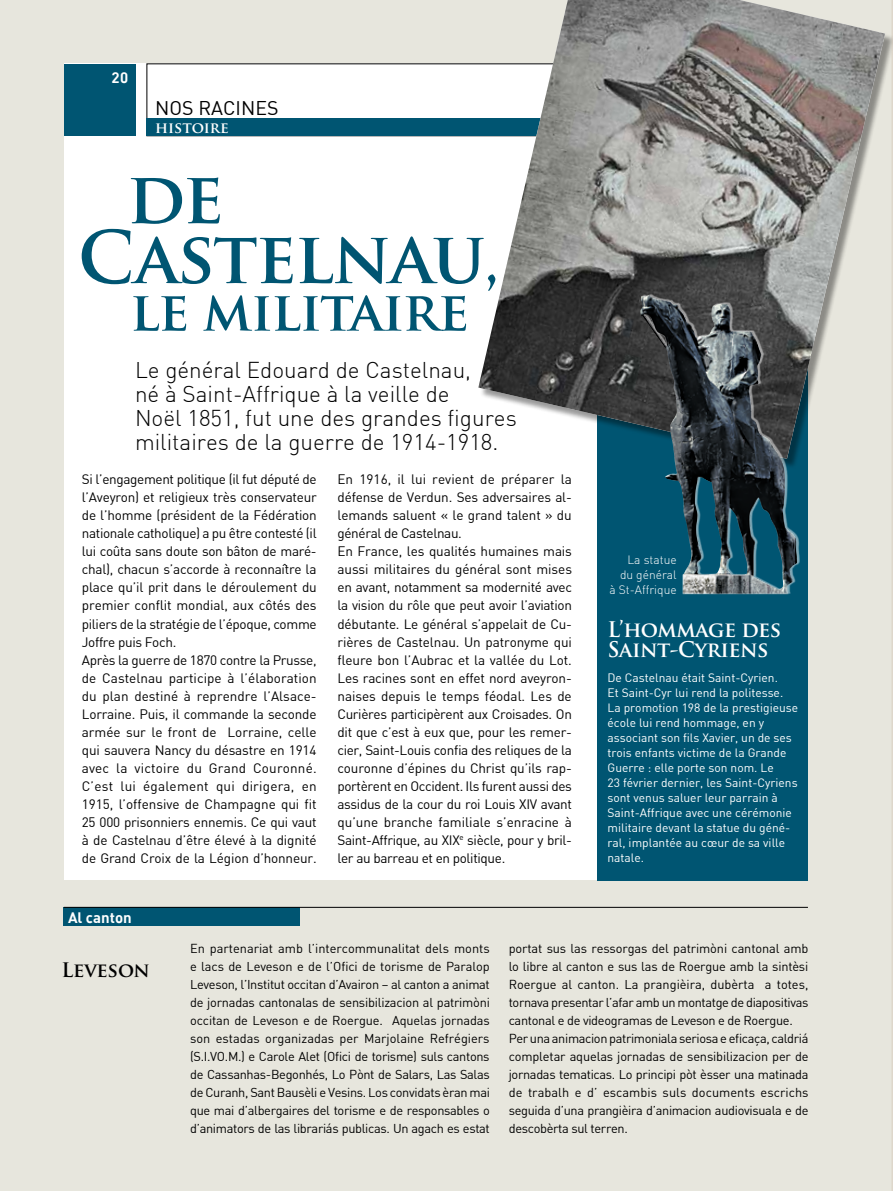
<style>
.page{position:relative;width:893px;height:1191px;background:#e7e6dd}
.page>*{position:absolute;margin:0;border:0;box-sizing:border-box;transform-origin:0 0}
.t1{font:700 70.5px/59.8px "Trajan Pro";letter-spacing:-.025em;color:#005572}
.t2{font:700 53.7px "Trajan Pro";letter-spacing:-.025em;color:#005572}
.t3{font:300 22.5px/24px "DIN";color:#000}
.t4{font:700 21px/19.5px "Trajan Pro";letter-spacing:-.025em;color:#fff}
.t5{font:19.5px "DIN";color:#000}
.t6{font:700 19.5px "Trajan Pro";letter-spacing:-.01em;color:#000}
.t7{font:700 15px "DIN";letter-spacing:.005em;color:#fff}
.t8{font:700 15px "Trajan Pro";color:#fff}
.t9{font:13.5px/18px "DIN";letter-spacing:-.015em;color:#000}
.t10{font:12.75px/18px "DIN";letter-spacing:-.025em;color:#000;text-align:justify}
.t11{font:12px/15px "DIN";color:#fff}
.t12{font:300 12px/15px "DIN";color:#fff;text-align:right}
.s1{font-size:61.35px}
</style>
<div class="page">
<div style="left:65px;top:64px;width:743px;height:816px;background:#fff"></div>
<div style="left:597px;top:351px;width:211px;height:529px;background:#005572"></div>
<div style="left:64px;top:907px;width:236px;height:18px;background:#005572"></div>
<hr style="left:64px;top:907px;width:744px;height:1px;background:#000">
<div style="left:147px;top:118px;width:663px;height:18px;background:#005572"></div>
<div style="left:64px;top:64px;width:72px;height:72px;background:#005572"></div>
<div style="left:480px;top:0;width:413px;height:469px;background:#000;opacity:.4"></div>
<img style="left:478px;top:0;width:407px;height:459px">
<img style="left:640px;top:295px;width:168px;height:300px">
<p class="t7" style="left:111px;top:67px;width:18px">20</p>
<h3 class="t5" style="left:155px;top:95px;width:125px">NOS RACINES</h3>
<p class="t8" style="left:155px;top:118px;width:75px">histoire</p>
<h1 class="t1" style="left:78px;top:168px;width:423px;text-indent:49px">de<br>Castelnau<span class="s1">,</span></h1>
<h2 class="t2" style="left:130px;top:278px;width:341px">le militaire</h2>
<h3 class="t3" style="left:135px;top:358px;width:383px">Le général Edouard de Castelnau,<br>né à Saint-Affrique à la veille de<br>Noël 1851, fut une des grandes figures militaires de la guerre de 1914-1918.</h3>
<p class="t9" style="left:337px;top:470px;width:236px">En 1916, il lui revient de préparer la défense de Verdun. Ses adversaires al&shy;lemands saluent « le grand talent » du général de Castelnau.<br>En France, les qualités humaines mais aussi militaires du général sont mises en avant, notamment sa modernité avec la vision du rôle que peut avoir l’aviation débutante. Le général s’appelait de Cu&shy;rières de Castelnau. U n patronyme qui fleure bon l’Aubrac et la vallée du Lot.<br>Les racines sont en effet nord aveyron&shy;naises depuis le temps féodal. Les de Curières participèrent aux Croisades. On dit que c’est à eux que, pour les remer&shy;cier, Saint-Louis confia des reliques de la couronne d’épines du Christ qu’ils rap&shy;portèrent en Occident. Ils furent aussi des assidus de la cour du roi Louis XIV avant qu’une branche familiale s’enracine à Saint-Affrique, au XIX<sup>e</sup> siècle, pour y bril&shy;ler au barreau et en politique.</p>
<p class="t9" style="left:82px;top:470px;width:236px">Si l’engagement politique (il fut député de l’Aveyron) et religieux très conservateur de l’homme (président de la Fédération nationale catholique) a pu être contesté (il lui coûta sans doute son bâton de maré&shy;chal), chacun s’accorde à reconnaître la place qu’il prit dans le déroulement du premier conflit mondial, aux côtés des piliers de la stratégie de l’époque, comme Joffre puis Foch.<br>Après la guerre de 1870 contre la Prusse, de Castelnau participe à l’élaboration du plan destiné à reprendre l’Alsace-Lorraine. Puis, il commande la seconde armée sur le front de Lorraine, celle qui sauvera Nancy du désastre en 1914 avec la victoire du Grand Couronné.<br>C’est lui également qui dirigera, en 1915, l’offensive de Champagne qui fit 25 000 prisonniers ennemis. Ce qui vaut à de Castelnau d’être élevé à la dignité de Grand Croix de la Légion d’honneur.</p>
<p class="t7" style="left:68px;top:907px;width:65px">Al canton</p>
<p class="t12" style="left:609px;top:551px;width:69px">La statue<br>du général<br>à St-Affrique</p>
<h3 class="t4" style="left:608px;top:620px;width:175px">L’hommage des<br>Saint-Cyriens</h3>
<p class="t11" style="left:608px;top:669px;width:192px">De Castelnau était Saint-Cyrien.<br>Et Saint-Cyr lui rend la politesse.<br>La promotion 198 de la prestigieuse école lui rend hommage, en y associant son fils Xavier, un de ses trois enfants victime de la Grande<br>Guerre : elle porte son nom. Le<br>23 février dernier, les Saint-Cyriens sont venus saluer leur parrain à<br>Saint-Affrique avec une cérémonie militaire devant la statue du géné&shy;ral, implantée au cœur de sa ville natale.</p>
<h3 class="t6" style="left:62px;top:958px;width:90px">Leveson</h3>
<p class="t10" style="left:190px;top:938px;width:301px">En partenariat amb l’intercommunalitat dels monts e lacs de Leveson e de l’Ofici de torisme de Paralop Leveson, l’Institut occitan d’Avairon – al canton a animat de jornadas cantonalas de sensibilizacion al patrimòni occitan de Leveson e de Roergue. Aquelas jornadas son estadas organizadas per Marjolaine Refrégiers (S.I.VO.M.) e Carole Alet (Ofici de torisme) suls cantons de Cassanhas-Begonhés, Lo Pònt de Salars, Las Salas de Curanh, Sant Bausèli e Vesins. Los convidats èran mai que mai d’albergaires del torisme e de responsables o d’animators de las librariás publicas. U n agach es estat</p>
<p class="t10" style="left:509px;top:938px;width:301px;text-align:left">portat sus las ressorgas del patrimòni cantonal amb lo libre al canton e sus las de Roergue amb la sintèsi Roergue al canton. La prangièira, dubèrta a totes, tornava presentar l’afar amb un montatge de diapositivas cantonal e de videogramas de Leveson e de Roergue.<br>Per una animacion patrimoniala seriosa e eficaça, caldriá completar aquelas jornadas de sensibilizacion per de jornadas tematicas. Lo principi pòt èsser una matinada de trabalh e d’ escambis suls documents escrichs seguida d’una prangièira d’animacion audiovisuala e de descobèrta sul terren.</p>
</div>
